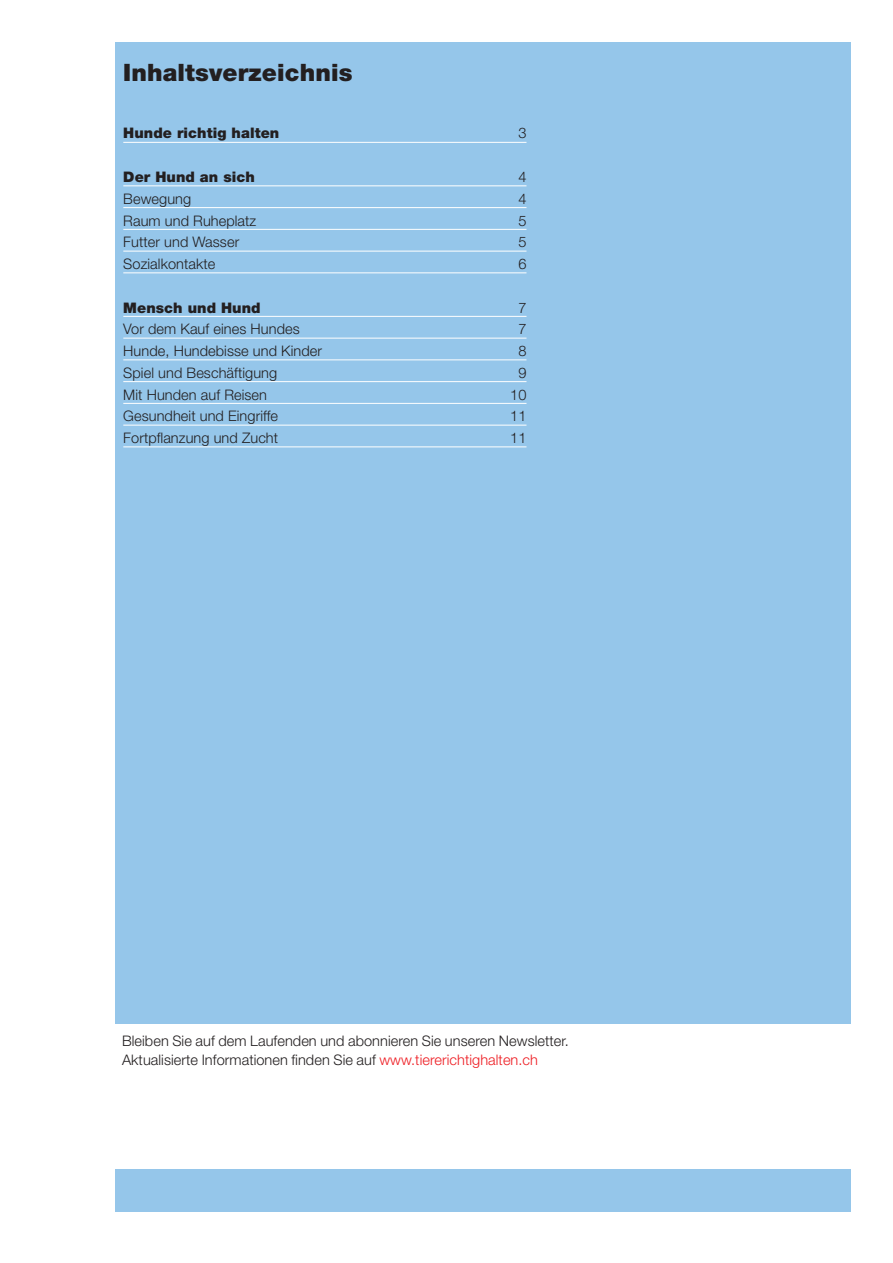
<style>
.page{position:relative;width:893px;height:1263px;background:#fff}
.page>*{position:absolute;margin:0;border:0;box-sizing:border-box;transform-origin:0 0}
.t1{font:900 24px "Helvetica Neue";letter-spacing:.005em;color:#231f20}
.t2{font:300 14.55px/19px "Helvetica Neue";letter-spacing:.005em;color:#231f20}
.t3{font:900 14.55px "Helvetica Neue";letter-spacing:.005em;color:#231f20}
.s1{color:#ee1d23}
</style>
<div class="page">
<div style="left:115px;top:43px;width:735px;height:1169px;background:#95c6ea"></div>
<hr style="left:123px;top:142px;width:403px;height:1px;background:#fff">
<hr style="left:123px;top:185px;width:403px;height:1px;background:#fff">
<hr style="left:123px;top:207px;width:403px;height:1px;background:#fff">
<hr style="left:123px;top:229px;width:403px;height:1px;background:#fff">
<hr style="left:123px;top:251px;width:403px;height:1px;background:#fff">
<hr style="left:123px;top:272px;width:403px;height:1px;background:#fff">
<hr style="left:123px;top:316px;width:403px;height:1px;background:#fff">
<hr style="left:123px;top:338px;width:403px;height:1px;background:#fff">
<hr style="left:123px;top:359px;width:403px;height:1px;background:#fff">
<hr style="left:123px;top:381px;width:403px;height:1px;background:#fff">
<hr style="left:123px;top:403px;width:403px;height:1px;background:#fff">
<hr style="left:123px;top:425px;width:403px;height:1px;background:#fff">
<hr style="left:123px;top:446px;width:403px;height:1px;background:#fff">
<div style="left:111px;top:1024px;width:742px;height:145px;background:#fff"></div>
<h1 class="t1" style="left:123px;top:58px;width:231px">Inhaltsverzeichnis</h1>
<p class="t3" style="left:123px;top:125px;width:158px">Hunde richtig halten</p>
<p class="t2" style="left:518px;top:123px;width:10px">3</p>
<p class="t3" style="left:123px;top:168px;width:133px">Der Hund an sich</p>
<p class="t2" style="left:518px;top:167px;width:10px">4</p>
<p class="t2" style="left:123px;top:189px;width:69px">Bewegung</p>
<p class="t2" style="left:518px;top:189px;width:10px">4</p>
<p class="t2" style="left:123px;top:210px;width:135px">Raum und Ruheplatz</p>
<p class="t2" style="left:518px;top:210px;width:10px">5</p>
<p class="t2" style="left:123px;top:232px;width:117px">Futter und Wasser</p>
<p class="t2" style="left:518px;top:232px;width:10px">5</p>
<p class="t2" style="left:123px;top:254px;width:94px">Sozialkontakte</p>
<p class="t2" style="left:518px;top:254px;width:10px">6</p>
<p class="t3" style="left:123px;top:299px;width:139px">Mensch und Hund</p>
<p class="t2" style="left:518px;top:297px;width:10px">7</p>
<p class="t2" style="left:123px;top:319px;width:178px">Vor dem Kauf eines Hundes</p>
<p class="t2" style="left:518px;top:319px;width:10px">7</p>
<p class="t2" style="left:123px;top:341px;width:200px">Hunde, Hundebisse und Kinder</p>
<p class="t2" style="left:518px;top:341px;width:10px">8</p>
<p class="t2" style="left:123px;top:363px;width:155px">Spiel und Beschäftigung</p>
<p class="t2" style="left:518px;top:363px;width:10px">9</p>
<p class="t2" style="left:123px;top:384px;width:145px">Mit Hunden auf Reisen</p>
<p class="t2" style="left:510px;top:384px;width:18px">10</p>
<p class="t2" style="left:123px;top:406px;width:156px">Gesundheit und Eingriffe</p>
<p class="t2" style="left:510px;top:406px;width:18px">11</p>
<p class="t2" style="left:123px;top:428px;width:156px">Fortpflanzung und Zucht</p>
<p class="t2" style="left:510px;top:428px;width:18px">11</p>
<p class="t2" style="left:122px;top:1030px;width:448px">Bleiben Sie auf dem Laufenden und abonnieren Sie unseren Newsletter.<br>Aktualisierte Informationen finden Sie auf <span class="s1">www.tiererichtighalten.ch</span></p>
</div>
